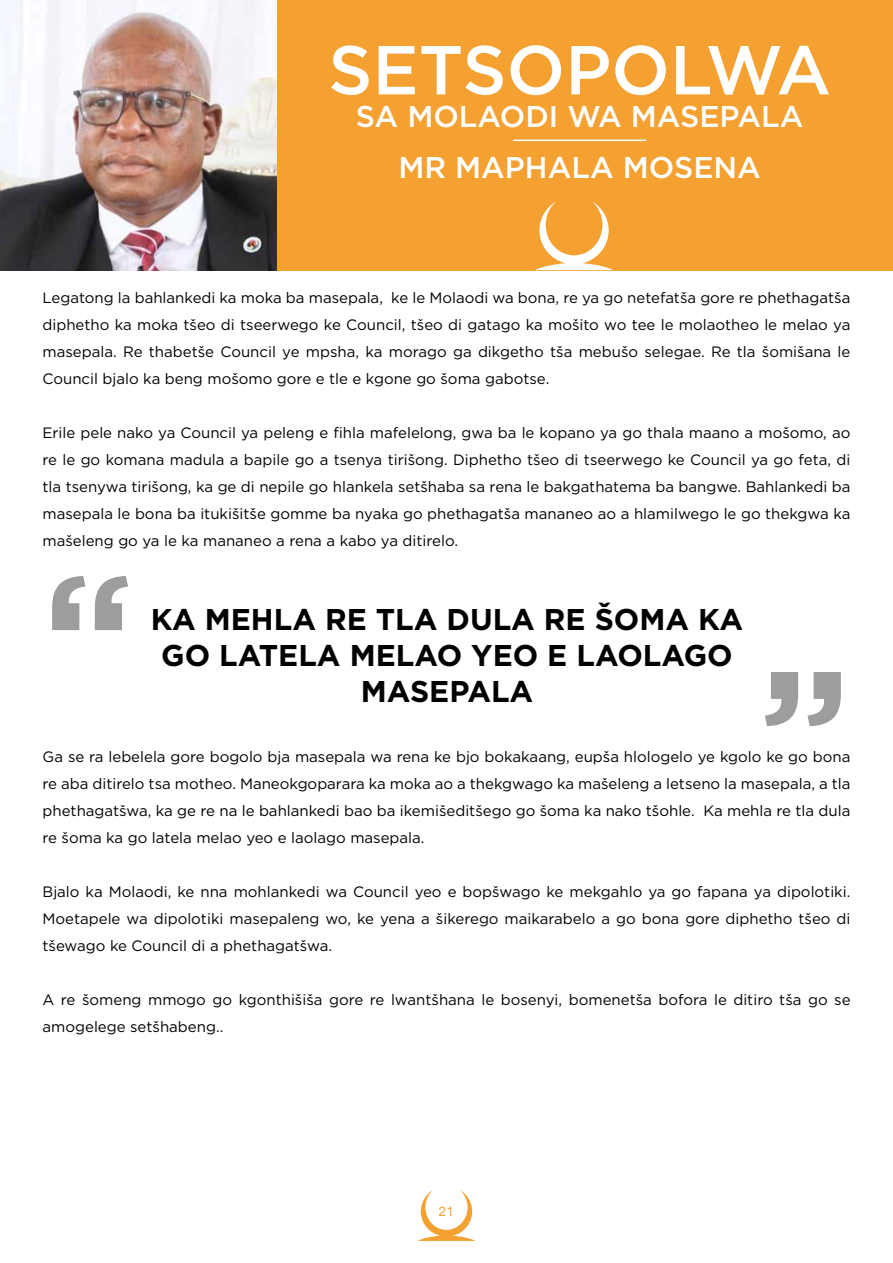
<style>
.page{position:relative;width:893px;height:1263px;background:#fff}
.page>*{position:absolute;margin:0;border:0;box-sizing:border-box;transform-origin:0 0}
.t1{font:500 69px "Gotham";color:#fff}
.t2{font:700 30px/36px "Gotham";color:#000;text-align:center}
.t3{font:500 30px/51px "Gotham";color:#fff;text-align:center}
.t4{font:15px/27px "Gotham";color:#000;text-align:justify}
.t5{font:13.5px "Helvetica Neue";color:#f4a132}
</style>
<div class="page">
<svg style="left:417px;top:1190px;width:59px;height:51px"></svg>
<div style="left:255px;top:0;width:638px;height:270px;background:#f4a132"></div>
<svg style="left:535px;top:202px;width:78px;height:68px"></svg>
<hr style="left:513px;top:140px;width:133px;height:1px;background:#fff">
<img style="left:0;top:0;width:276px;height:270px">
<svg style="left:52px;top:576px;width:76px;height:54px"></svg>
<svg style="left:765px;top:672px;width:76px;height:54px"></svg>
<h1 class="t1" style="left:328px;top:25px;width:504px">SETSOPOLWA</h1>
<h2 class="t3" style="left:356px;top:91px;width:449px">SA MOLAODI WA MASEPALA<br>MR MAPHALA MOSENA</h2>
<p class="t4" style="left:43px;top:284px;width:809px">Legatong la bahlankedi ka moka ba masepala, ke le Molaodi wa bona, re ya go netefatša gore re phethagatša diphetho ka moka tšeo di tseerwego ke Council, tšeo di gatago ka mošito wo tee le molaotheo le melao ya masepala. Re thabetše Council ye mpsha, ka morago ga dikgetho tša mebušo selegae. Re tla šomišana le Council bjalo ka beng mošomo gore e tle e kgone go šoma gabotse.</p>
<p class="t4" style="left:43px;top:419px;width:809px">Erile pele nako ya Council ya peleng e fihla mafelelong, gwa ba le kopano ya go thala maano a mošomo, ao re le go komana madula a bapile go a tsenya tirišong. Diphetho tšeo di tseerwego ke Council ya go feta, di tla tsenywa tirišong, ka ge di nepile go hlankela setšhaba sa rena le bakgathatema ba bangwe. Bahlankedi ba masepala le bona ba itukišitše gomme ba nyaka go phethagatša mananeo ao a hlamilwego le go thekgwa ka mašeleng go ya le ka mananeo a rena a kabo ya ditirelo.</p>
<h2 class="t2" style="left:151px;top:601px;width:594px">KA MEHLA RE TLA DULA RE ŠOMA KA<br>GO LATELA MELAO YEO E LAOLAGO<br>MASEPALA</h2>
<p class="t4" style="left:43px;top:743px;width:809px">Ga se ra lebelela gore bogolo bja masepala wa rena ke bjo bokakaang, eupša hlologelo ye kgolo ke go bona re aba ditirelo tsa motheo. Maneokgoparara ka moka ao a thekgwago ka mašeleng a letseno la masepala, a tla phethagatšwa, ka ge re na le bahlankedi bao ba ikemišeditšego go šoma ka nako tšohle. Ka mehla re tla dula re šoma ka go latela melao yeo e laolago masepala.</p>
<p class="t4" style="left:43px;top:878px;width:809px">Bjalo ka Molaodi, ke nna mohlankedi wa Council yeo e bopšwago ke mekgahlo ya go fapana ya dipolotiki.<br>Moetapele wa dipolotiki masepaleng wo, ke yena a šikerego maikarabelo a go bona gore diphetho tšeo di tšewago ke Council di a phethagatšwa.</p>
<p class="t4" style="left:43px;top:986px;width:809px">A re šomeng mmogo go kgonthišiša gore re lwantšhana le bosenyi, bomenetša bofora le ditiro tša go se amogelege setšhabeng..</p>
<p class="t5" style="left:439px;top:1201px;width:17px">21</p>
</div>
